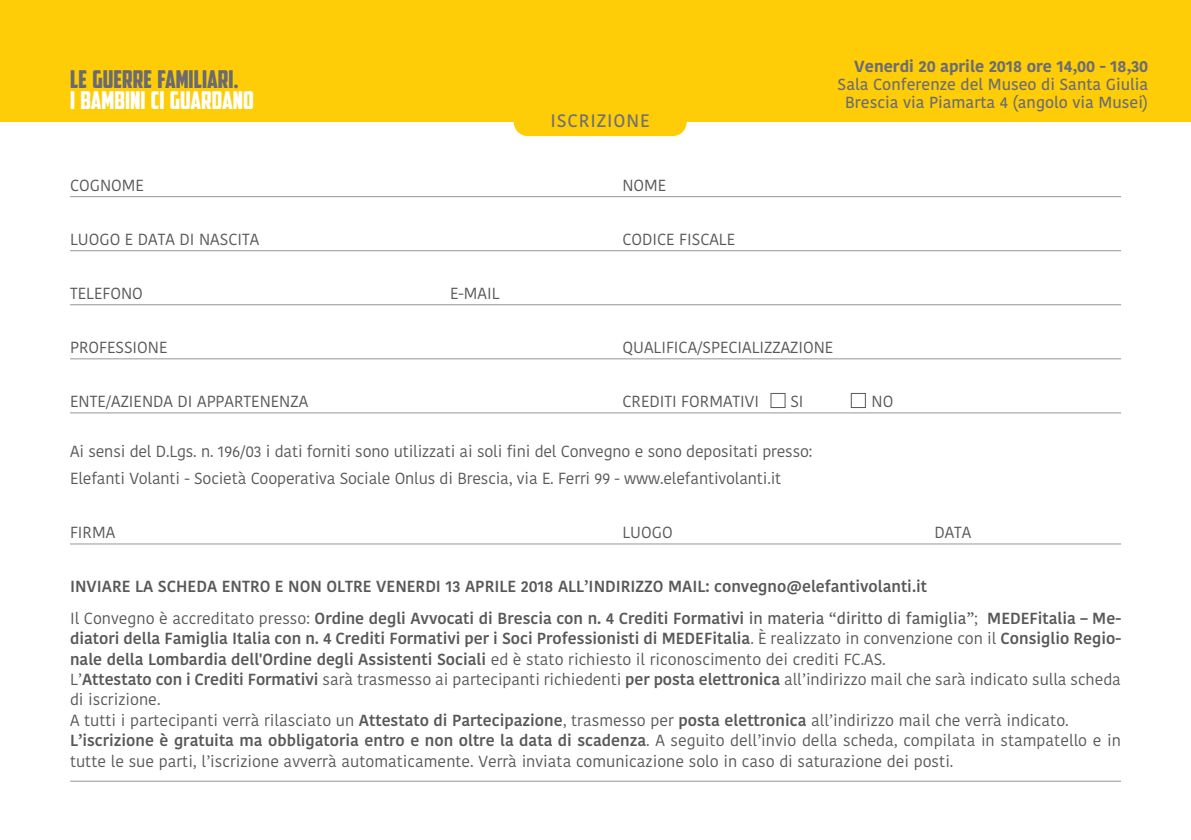
<style>
.page{position:relative;width:1191px;height:840px;background:#fff}
.page>*{position:absolute;margin:0;border:0;box-sizing:border-box;transform-origin:0 0}
.t1{font:24.4px "American Captain";color:#6b6b6e}
.t2{font:24.4px "American Captain";color:#fff}
.t3{font:600 18px "Kohinoor Devanagari";letter-spacing:.05em;color:#6f7073}
.t4{font:16px/20.4px "Kohinoor Devanagari";color:#57585a}
.t5{font:500 16px/32px "Kohinoor Devanagari";color:#57585a}
.t6{font:600 16px/18px "Kohinoor Devanagari";color:#6c6d70;text-align:center}
.t7{font:700 16px "Kohinoor Devanagari";color:#6c6d70}
.s1{font-weight:400}
.s2{font-weight:600}
.s3{font-weight:500}
</style>
<div class="page">
<hr style="left:70px;top:196px;width:1051px;height:1px;background:#939598">
<hr style="left:70px;top:250px;width:1051px;height:1px;background:#939598">
<hr style="left:70px;top:304px;width:1051px;height:1px;background:#939598">
<hr style="left:70px;top:358px;width:1051px;height:1px;background:#939598">
<hr style="left:70px;top:412px;width:1051px;height:1px;background:#939598">
<hr style="left:70px;top:543px;width:1051px;height:1px;background:#939598">
<hr style="left:70px;top:780px;width:1051px;height:1px;background:#939598">
<div style="left:0;top:0;width:1191px;height:122px;background:#fecd08"></div>
<div style="left:514px;top:108px;width:172px;height:28px;background:#fecd08;border-radius:14px"></div>
<div style="left:770px;top:393px;width:15px;height:15px;border:1px solid #57585a"></div>
<div style="left:850px;top:393px;width:16px;height:15px;border:1px solid #57585a"></div>
<h1 class="t1" style="left:70px;top:65px;width:170px">LE GUERRE FAMILIARI.</h1>
<h1 class="t2" style="left:70px;top:85px;width:185px">I BAMBINI CI GUARDANO</h1>
<p class="t3" style="left:550px;top:110px;width:101px">ISCRIZIONE</p>
<p class="t4" style="left:70px;top:175px;width:75px">COGNOME</p>
<p class="t4" style="left:622px;top:175px;width:45px">NOME</p>
<p class="t4" style="left:70px;top:229px;width:191px">LUOGO E DATA DI NASCITA</p>
<p class="t4" style="left:622px;top:229px;width:114px">CODICE FISCALE</p>
<p class="t4" style="left:70px;top:283px;width:74px">TELEFONO</p>
<p class="t4" style="left:450px;top:283px;width:51px">E-MAIL</p>
<p class="t7" style="left:854px;top:56px;width:295px">Venerdi 20 aprile 2018 ore 14,00 - 18,30</p>
<p class="t6" style="left:837px;top:76px;width:312px">Sala Conferenze del Museo di Santa Giulia<br>Brescia via Piamarta 4 (angolo via Musei)</p>
<p class="t4" style="left:70px;top:337px;width:99px">PROFESSIONE</p>
<p class="t4" style="left:622px;top:337px;width:212px">QUALIFICA/SPECIALIZZAZIONE</p>
<p class="t4" style="left:70px;top:391px;width:240px">ENTE/AZIENDA DI APPARTENENZA</p>
<p class="t4" style="left:622px;top:391px;width:138px">CREDITI FORMATIVI</p>
<p class="t4" style="left:790px;top:391px;width:15px">SI</p>
<p class="t4" style="left:871px;top:391px;width:23px">NO</p>
<p class="t4" style="left:70px;top:438px;width:744px;line-height:26.8px">Ai sensi del D.Lgs. n. 196/03 i dati forniti sono utilizzati ai soli fini del Convegno e sono depositati presso:<br>Elefanti Volanti - Società Cooperativa Sociale Onlus di Brescia, via E. Ferri 99 - www.elefantivolanti.it</p>
<p class="t4" style="left:70px;top:522px;width:47px">FIRMA</p>
<p class="t4" style="left:622px;top:522px;width:52px">LUOGO</p>
<p class="t4" style="left:934px;top:522px;width:38px">DATA</p>
<p class="t5" style="left:70px;top:570px;width:1052px">INVIARE LA SCHEDA ENTRO E NON OLTRE VENERDI 13 APRILE 2018 ALL’INDIRIZZO MAIL: convegno@elefantivolanti.it<br><span class="s1">Il Convegno è accreditato presso:</span> Ordine degli Avvocati di Brescia con n. 4 Crediti Formativi <span class="s2">in materia “diritto di famiglia”</span><span class="s1">;</span> MEDEFitalia – Me-</p>
<p class="t4" style="left:70px;top:628px;width:1052px"><span class="s3">diatori della Famiglia Italia con n. 4 Crediti Formativi per i Soci Professionisti di MEDEFitalia</span>. È realizzato in convenzione con il <span class="s3">Consiglio Regio&shy;nale della Lombardia dell'Ordine degli Assistenti Sociali</span> ed è stato richiesto il riconoscimento dei crediti FC.AS.<br>L’<span class="s3">Attestato con i Crediti Formativi</span> sarà trasmesso ai partecipanti richiedenti <span class="s3">per posta elettronica</span> all’indirizzo mail che sarà indicato sulla scheda di iscrizione.<br>A tutti i partecipanti verrà rilasciato un <span class="s3">Attestato di Partecipazione</span>, trasmesso per <span class="s3">posta elettronica</span> all’indirizzo mail che verrà indicato.<br><span class="s3">L’iscrizione è gratuita ma obbligatoria entro e non oltre la data di scadenza</span>. A seguito dell’invio della scheda, compilata in stampatello e in tutte le sue parti, l’iscrizione avverrà automaticamente. Verrà inviata comunicazione solo in caso di saturazione dei posti.</p>
</div>
